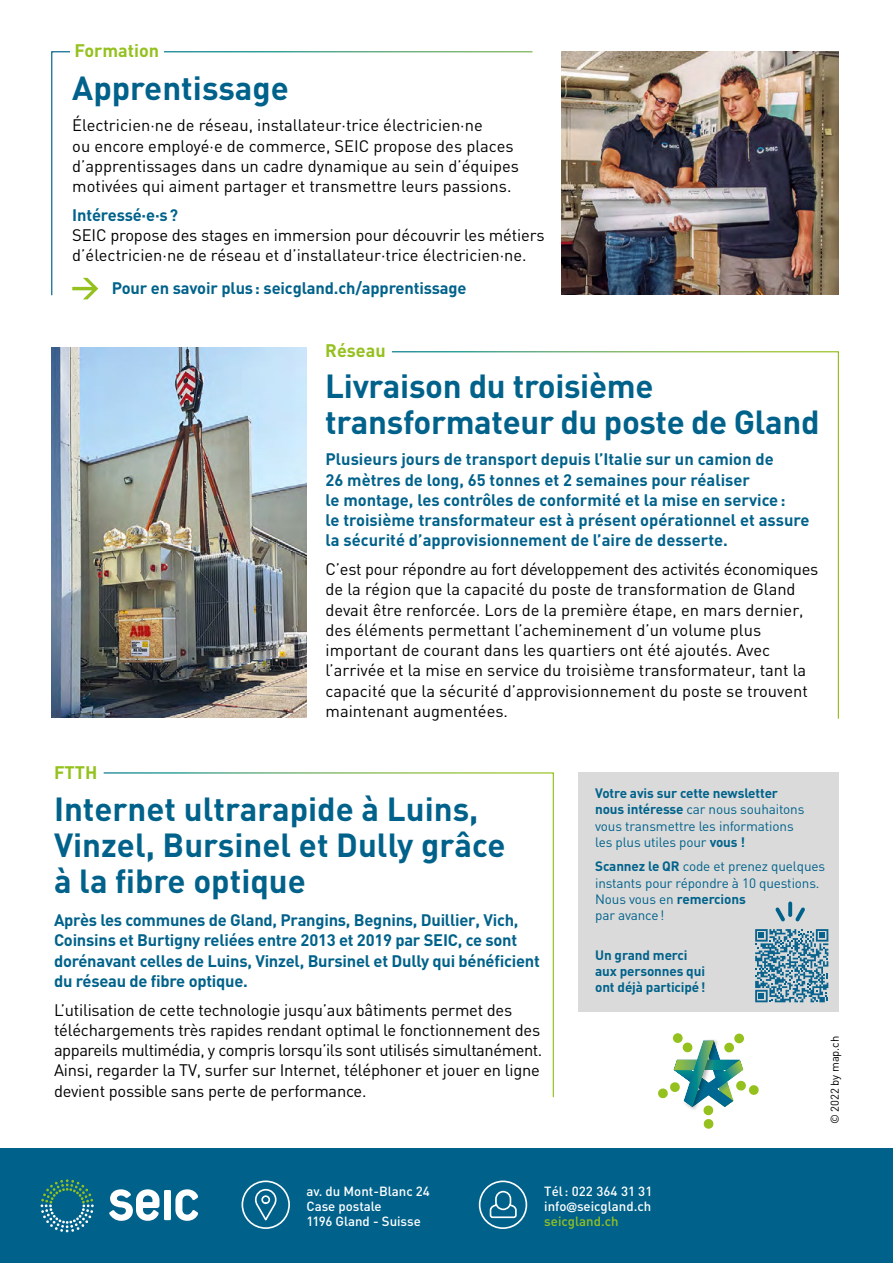
<style>
.page{position:relative;width:893px;height:1263px;background:#fff}
.page>*{position:absolute;margin:0;border:0;box-sizing:border-box;transform-origin:0 0}
.t1{font:700 33px/36px "DIN";color:#00628b}
.t2{font:700 18px "DIN";color:#95c11f}
.t3{font:16.5px/20.2px "DIN";color:#000}
.t4{font:700 16.5px/20.2px "DIN";letter-spacing:-.01em;color:#00628b}
.t5{font:13.5px/16.2px "DIN";letter-spacing:-.01em;color:#00628b}
.t6{font:700 13.5px/16.2px "DIN";letter-spacing:-.01em;color:#00628b}
.t7{font:500 13.2px/15px "DIN";color:#fff}
.t8{font:11.25px "DIN";letter-spacing:-.01em;color:#000}
.s1{font-weight:700}
.s2{font-family:"Avenir Next"}
.s3{color:#95c11f}
</style>
<div class="page">
<img style="left:52px;top:348px;width:254px;height:370px">
<img style="left:561px;top:51px;width:277px;height:244px">
<svg style="left:51px;top:51px;width:482px;height:245px"></svg>
<svg style="left:103px;top:772px;width:451px;height:326px"></svg>
<svg style="left:391px;top:351px;width:448px;height:368px"></svg>
<div style="left:0;top:1148px;width:893px;height:115px;background:#00628b"></div>
<div style="left:242px;top:1180px;width:48px;height:49px;border:2px solid #fff;border-radius:50%"></div>
<svg style="left:254px;top:1188px;width:23px;height:33px"></svg>
<svg style="left:479px;top:1180px;width:48px;height:49px"></svg>
<svg style="left:72px;top:278px;width:26px;height:21px"></svg>
<svg style="left:109px;top:1189px;width:50px;height:32px"></svg>
<div style="left:164px;top:1190px;width:7px;height:30px;background:#fff"></div>
<svg style="left:175px;top:1189px;width:23px;height:32px"></svg>
<svg style="left:41px;top:1179px;width:53px;height:53px"></svg>
<div style="left:70px;top:48px;width:94px;height:6px;background:#fff"></div>
<div style="left:578px;top:772px;width:261px;height:240px;background:#dadada"></div>
<svg style="left:788px;top:901px;width:4px;height:16px"></svg>
<svg style="left:795px;top:907px;width:10px;height:15px"></svg>
<svg style="left:775px;top:907px;width:10px;height:15px"></svg>
<div style="left:673px;top:1033px;width:10px;height:10px;background:#95c11f;border-radius:50%"></div>
<div style="left:734px;top:1033px;width:10px;height:10px;background:#95c11f;border-radius:50%"></div>
<svg style="left:658px;top:1040px;width:101px;height:89px"></svg>
<svg style="left:755px;top:929px;width:73px;height:73px"></svg>
<p class="t2" style="left:74px;top:42px;width:86px">Formation</p>
<h1 class="t1" style="left:72px;top:72px;width:218px">Apprentissage</h1>
<p class="t3" style="left:72px;top:117px;width:448px">Électricien·ne de réseau, installateur·trice électricien·ne<br>ou encore employé·e de commerce, SEIC propose des places d’apprentissages dans un cadre dynamique au sein d’équipes motivées qui aiment partager et transmettre leurs passions.</p>
<p class="t4" style="left:72px;top:206px;width:107px">Intéressé·e·s ?</p>
<p class="t3" style="left:72px;top:227px;width:474px">SEIC propose des stages en immersion pour découvrir les métiers d’électricien·ne de réseau et d’installateur·trice électricien·ne.</p>
<p class="t4" style="left:112px;top:279px;width:356px">Pour en savoir plus : seicgland.ch/apprentissage</p>
<p class="t2" style="left:325px;top:342px;width:62px">Réseau</p>
<h1 class="t1" style="left:325px;top:370px;width:496px">Livraison du troisième transformateur du poste de Gland</h1>
<p class="t2" style="left:54px;top:765px;width:45px">FTTH</p>
<p class="t4" style="left:325px;top:450px;width:486px">Plusieurs jours de transport depuis l’Italie sur un camion de<br>26 mètres de long, 65 tonnes et 2 semaines pour réaliser<br>le montage, les contrôles de conformité et la mise en service :<br>le troisième transformateur est à présent opérationnel et assure la sécurité d’approvisionnement de l’aire de desserte.</p>
<p class="t3" style="left:325px;top:561px;width:494px">C’est pour répondre au fort développement des activités économiques de la région que la capacité du poste de transformation de Gland devait être renforcée. Lors de la première étape, en mars dernier, des éléments permettant l’acheminement d’un volume plus important de courant dans les quartiers ont été ajoutés. Avec l’arrivée et la mise en service du troisième transformateur, tant la capacité que la sécurité d’approvisionnement du poste se trouvent maintenant augmentées.</p>
<h1 class="t1" style="left:54px;top:793px;width:453px">Internet ultrarapide à Luins,<br>Vinzel, Bursinel et Dully grâce à la fibre optique</h1>
<p class="t4" style="left:54px;top:911px;width:487px">Après les communes de Gland, Prangins, Begnins, Duillier, Vich, Coinsins et Burtigny reliées entre 2013 et 2019 par SEIC, ce sont dorénavant celles de Luins, Vinzel, Bursinel et Dully qui bénéficient du réseau de fibre optique.</p>
<p class="t3" style="left:54px;top:1001px;width:490px">L’utilisation de cette technologie jusqu’aux bâtiments permet des téléchargements très rapides rendant optimal le fonctionnement des appareils multimédia, y compris lorsqu’ils sont utilisés simultanément.<br>Ainsi, regarder la TV, surfer sur Internet, téléphoner et jouer en ligne devient possible sans perte de performance.</p>
<p class="t5" style="left:595px;top:786px;width:211px"><span class="s1">Votre avis sur cette newsletter nous intéresse</span> car nous souhaitons vous transmettre les informations les plus utiles pour <span class="s1">vous !</span></p>
<p class="t5" style="left:595px;top:860px;width:232px"><span class="s1">Scannez le QR</span> code et prenez quelques instants pour répondre à 10 questions.<br>Nous vous en <span class="s1">remercions<br></span>par avance !</p>
<p class="t6" style="left:595px;top:947px;width:112px">Un grand merci aux personnes qui ont déjà participé !</p>
<p class="t8" style="left:831px;top:1124px;width:90px;rotate:-90deg">© 2022 by map.ch</p>
<p class="t7" style="left:306px;top:1184px;width:125px">av. du Mont-Blanc 24<br>Case postale<br>1196 Gland - Suisse</p>
<p class="t7" style="left:544px;top:1185px;width:110px;text-align:justify">Tél : 022 364 31 31 info<span class="s2">@</span>seicgland.ch <span class="s3">seicgland.ch</span></p>
</div>
